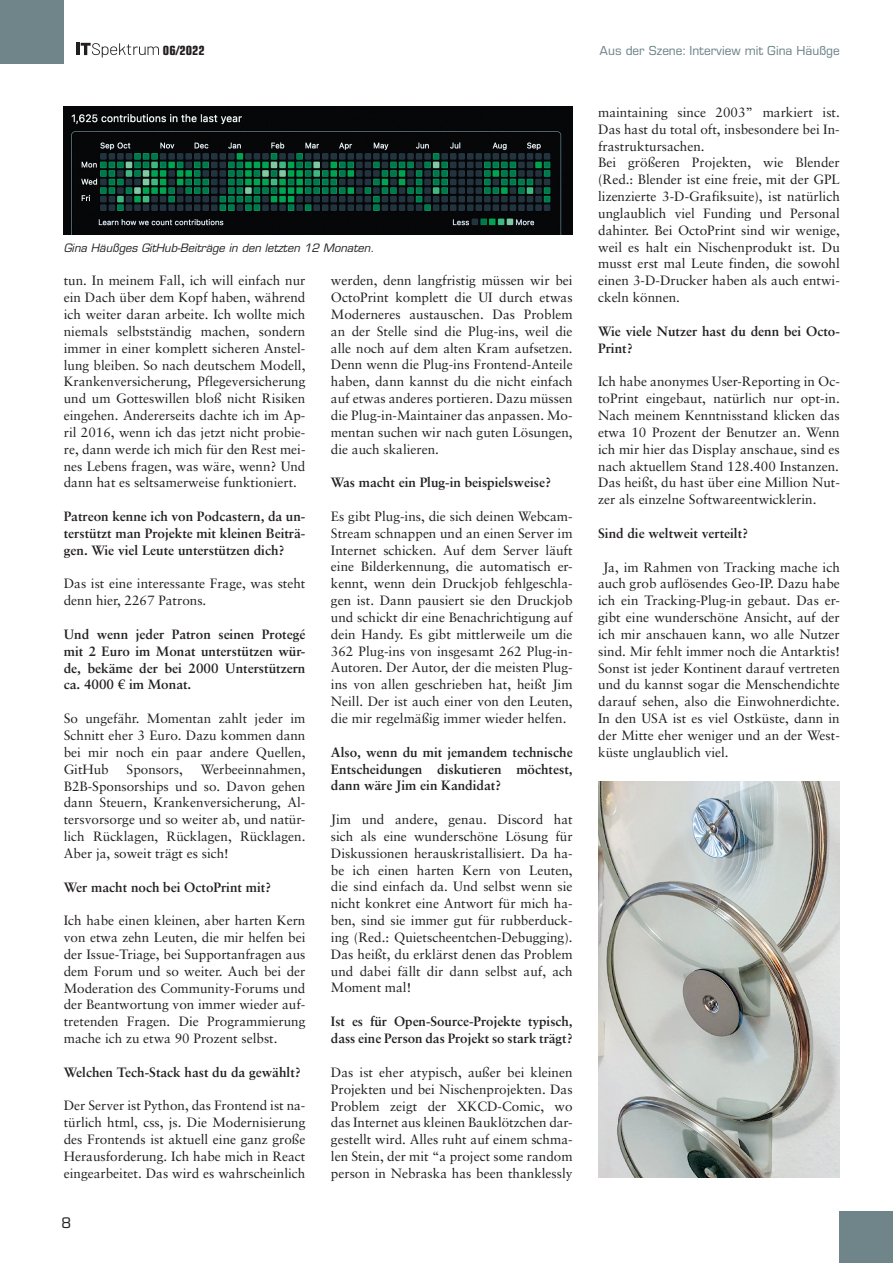
<style>
.page{position:relative;width:893px;height:1263px;background:#fff}
.page>*{position:absolute;margin:0;border:0;box-sizing:border-box;transform-origin:0 0}
.t1{font:15px "Eurostile BQ";color:#231f20}
.t2{font:13.5px/16.8px "Sabon";color:#231f20;text-align:justify}
.t3{font:700 13.5px/16.8px "Sabon";color:#231f20;text-align:justify}
.t4{font:12.75px "Eurostile BQ";color:#70858a}
.t5{font:700 condensed 12.75px "Eurostile";color:#231f20}
.t6{font:italic 11.25px "Eurostile";color:#231f20}
.s1{font-family:"Sabon LT Pro"}
</style>
<div class="page">
<div style="left:840px;top:1211px;width:53px;height:52px;background:#70858a"></div>
<svg style="left:77px;top:43px;width:82px;height:15px"></svg>
<div style="left:0;top:0;width:64px;height:64px;background:#70858a"></div>
<img style="left:64px;top:106px;width:509px;height:129px">
<img style="left:598px;top:781px;width:242px;height:397px">
<p class="t5" style="left:163px;top:43px;width:44px">06/2022</p>
<p class="t4" style="left:600px;top:44px;width:242px">Aus der Szene: Interview mit Gina Häußge</p>
<p class="t6" style="left:64px;top:241px;width:312px">Gina Häußges GitHub-Beiträge in den letzten 12 Monaten.</p>
<p class="t2" style="left:64px;top:272px;width:243px">tun. In meinem Fall, ich will einfach nur ein Dach über dem Kopf haben, während ich weiter daran arbeite. Ich wollte mich niemals selbstständig machen, sondern immer in einer komplett sicheren Anstel&shy;lung bleiben. So nach deutschem Modell, Krankenversicherung, Pflegeversicherung und um Gotteswillen bloß nicht Risiken eingehen. Andererseits dachte ich im Ap&shy;ril 2016, wenn ich das jetzt nicht probie&shy;re, dann werde ich mich für den Rest mei&shy;nes Lebens fragen, was wäre, wenn? Und dann hat es seltsamerweise funktioniert.</p>
<p class="t3" style="left:64px;top:508px;width:243px">Patreon kenne ich von Podcastern, da un&shy;terstützt man Projekte mit kleinen Beiträ&shy;gen. Wie viel Leute unterstützen dich?</p>
<p class="t2" style="left:64px;top:575px;width:243px">Das ist eine interessante Frage, was steht denn hier, 2267 Patrons.</p>
<p class="t3" style="left:64px;top:625px;width:243px">Und wenn jeder Patron seinen Protegé mit 2 Euro im Monat unterstützen wür&shy;de, bekäme der bei 2000 Unterstützern ca. 4000 <span class="s1">€</span> im Monat.</p>
<p class="t2" style="left:64px;top:710px;width:243px">So ungefähr. Momentan zahlt jeder im Schnitt eher 3 Euro. Dazu kommen dann bei mir noch ein paar andere Quellen, GitHub</p>
<p class="t2" style="left:64px;top:760px;width:243px;text-indent:137px">Werbeeinnahmen, B2B-Sponsorships und so. Davon gehen dann Steuern, Krankenversicherung, Al&shy;tersvorsorge und so weiter ab, und natür&shy;lich Rücklagen, Rücklagen, Rücklagen.<br>Aber ja, soweit trägt es sich!</p>
<p class="t3" style="left:64px;top:878px;width:209px">Wer macht noch bei OctoPrint mit?</p>
<p class="t2" style="left:64px;top:912px;width:243px">Ich habe einen kleinen, aber harten Kern von etwa zehn Leuten, die mir helfen bei der Issue-Triage, bei Supportanfragen aus dem Forum und so weiter. Auch bei der Moderation des Community-Forums und der Beantwortung von immer wieder auf&shy;tretenden Fragen. Die Programmierung mache ich zu etwa 90 Prozent selbst.</p>
<p class="t3" style="left:64px;top:1063px;width:239px">Welchen Tech-Stack hast du da gewählt?</p>
<p class="t2" style="left:64px;top:1097px;width:243px">Der Server ist Python, das Frontend ist na&shy;türlich html, css, js. Die Modernisierung des Frontends ist aktuell eine ganz große Herausforderung. Ich habe mich in React eingearbeitet. Das wird es wahrscheinlich</p>
<p class="t2" style="left:127px;top:760px;width:58px">Sponsors,</p>
<p class="t1" style="left:62px;top:1215px;width:11px">8</p>
<p class="t2" style="left:331px;top:272px;width:243px">werden, denn langfristig müssen wir bei OctoPrint komplett die UI durch etwas Moderneres austauschen. Das Problem an der Stelle sind die Plug-ins, weil die alle noch auf dem alten Kram aufsetzen.<br>Denn wenn die Plug-ins Frontend-Anteile haben, dann kannst du die nicht einfach auf etwas anderes portieren. Dazu müssen die Plug-in-Maintainer das anpassen. Mo&shy;mentan suchen wir nach guten Lösungen, die auch skalieren.</p>
<p class="t3" style="left:331px;top:474px;width:222px">Was macht ein Plug-in beispielsweise?</p>
<p class="t2" style="left:331px;top:508px;width:243px">Es gibt Plug-ins, die sich deinen Webcam-Stream schnappen und an einen Server im Internet schicken. Auf dem Server läuft eine Bilderkennung, die automatisch er&shy;kennt, wenn dein Druckjob fehlgeschla&shy;gen ist. Dann pausiert sie den Druckjob und schickt dir eine Benachrichtigung auf dein Handy. Es gibt mittlerweile um die 362 Plug-ins von insgesamt 262 Plug-in-Autoren. Der Autor, der die meisten Plug&shy;ins von allen geschrieben hat, heißt Jim Neill. Der ist auch einer von den Leuten, die mir regelmäßig immer wieder helfen.</p>
<p class="t3" style="left:331px;top:743px;width:243px">Also, wenn du mit jemandem technische Entscheidungen diskutieren möchtest, dann wäre Jim ein Kandidat?</p>
<p class="t2" style="left:331px;top:811px;width:243px">Jim und andere, genau. Discord hat sich als eine wunderschöne Lösung für Diskussionen herauskristallisiert. Da ha&shy;be ich einen harten Kern von Leuten, die sind einfach da. Und selbst wenn sie nicht konkret eine Antwort für mich ha&shy;ben, sind sie immer gut für rubberduck&shy;ing (Red.: Quietscheentchen-Debugging).<br>Das heißt, du erklärst denen das Problem und dabei fällt dir dann selbst auf, ach Moment mal!</p>
<p class="t3" style="left:331px;top:1013px;width:243px">Ist es für Open-Source-Projekte typisch, dass eine Person das Projekt so stark trägt?</p>
<p class="t2" style="left:331px;top:1064px;width:243px">Das ist eher atypisch, außer bei kleinen Projekten und bei Nischenprojekten. Das Problem zeigt der XKCD-Comic, wo das Internet aus kleinen Bauklötzchen dar&shy;gestellt wird. Alles ruht auf einem schma&shy;len Stein, der mit “a project some random person in Nebraska has been thanklessly</p>
<p class="t2" style="left:598px;top:104px;width:243px;text-align:left">maintaining since 2003” markiert ist.<br>Das hast du total oft, insbesondere bei In&shy;frastruktursachen.<br>Bei größeren Projekten, wie Blender (Red.: Blender ist eine freie, mit der GPL lizenzierte 3-D-Grafiksuite), ist natürlich unglaublich viel Funding und Personal dahinter. Bei OctoPrint sind wir wenige, weil es halt ein Nischenprodukt ist. Du musst erst mal Leute finden, die sowohl einen 3-D-Drucker haben als auch entwi&shy;ckeln können.</p>
<p class="t3" style="left:598px;top:322px;width:243px">Wie viele Nutzer hast du denn bei Octo-<br>Print?</p>
<p class="t2" style="left:598px;top:373px;width:243px">Ich habe anonymes User-Reporting in Oc&shy;toPrint eingebaut, natürlich nur opt-in.<br>Nach meinem Kenntnisstand klicken das etwa 10 Prozent der Benutzer an. Wenn ich mir hier das Display anschaue, sind es nach aktuellem Stand 128.400 Instanzen.<br>Das heißt, du hast über eine Million Nut&shy;zer als einzelne Softwareentwicklerin.</p>
<p class="t3" style="left:598px;top:524px;width:151px">Sind die weltweit verteilt?</p>
<p class="t2" style="left:598px;top:558px;width:243px;text-indent:5px">Ja, im Rahmen von Tracking mache ich auch grob auflösendes Geo-IP. Dazu habe ich ein Tracking-Plug-in gebaut. Das er&shy;gibt eine wunderschöne Ansicht, auf der ich mir anschauen kann, wo alle Nutzer sind. Mir fehlt immer noch die Antarktis!<br>Sonst ist jeder Kontinent darauf vertreten und du kannst sogar die Menschendichte darauf sehen, also die Einwohnerdichte.<br>In den USA ist es viel Ostküste, dann in der Mitte eher weniger und an der West&shy;küste unglaublich viel.</p>
</div>
